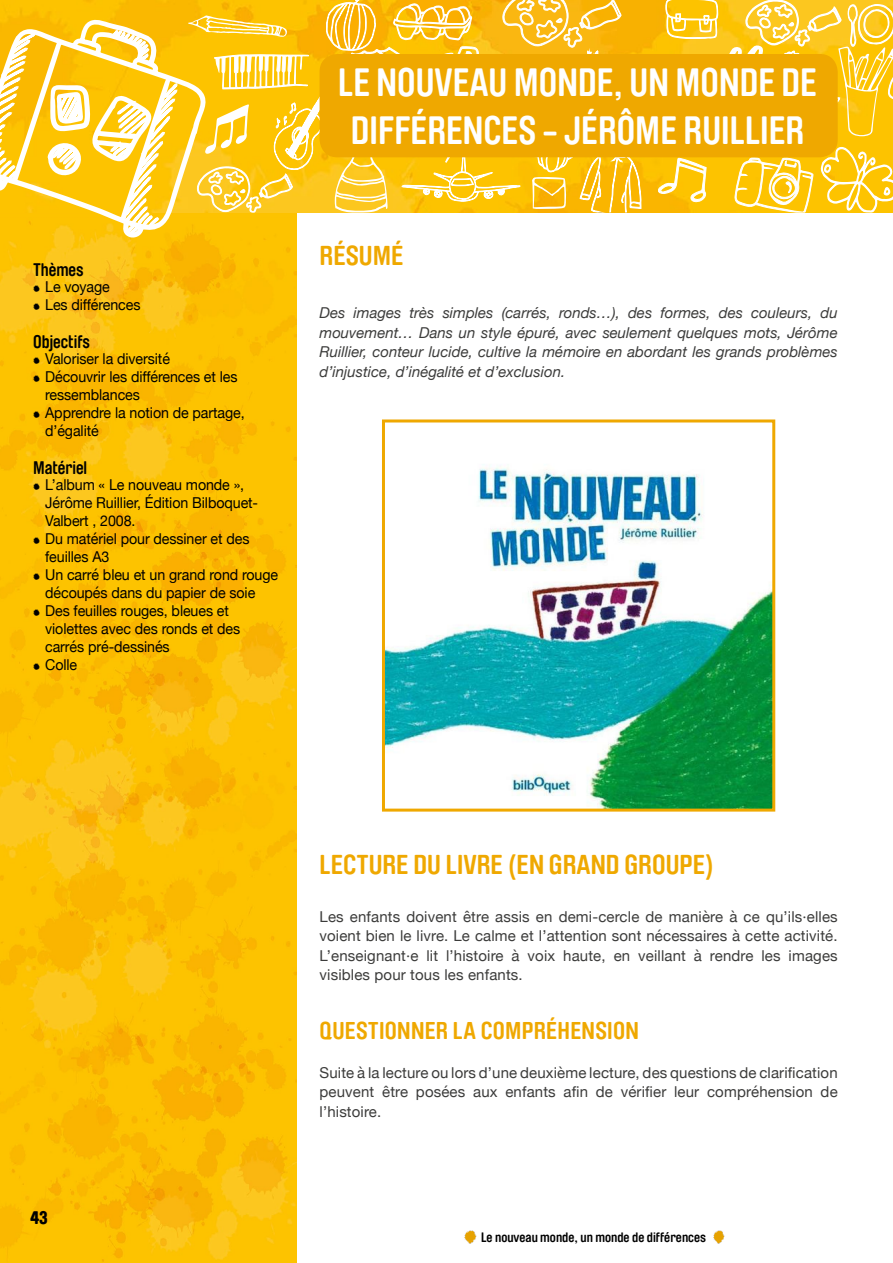
<style>
.page{position:relative;width:893px;height:1263px;background:#fff}
.page>*{position:absolute;margin:0;border:0;box-sizing:border-box;transform-origin:0 0}
.t1{font:700 39px/48px "Brauer Neue";color:#fff;text-align:center;scale:.94 1}
.t2{font:700 27px "Brauer Neue";color:#efa800}
.t3{font:700 24px "Brauer Neue";letter-spacing:.01em;color:#efa800}
.t4{font:700 18px "Brauer Neue";letter-spacing:-.005em;color:#000;scale:.95 1}
.t5{font:900 18px "Brauer Neue";color:#000}
.t6{font:15px/18px "Helvetica Neue";letter-spacing:-.005em;color:#000;scale:.95 1}
.t7{font:15px/19.5px "Helvetica Neue";letter-spacing:.01em;color:#3c3c3b;text-align:justify}
.t8{font:italic 15px/19.5px "Helvetica Neue";color:#3c3c3b;text-align:justify}
.t9{font:700 13.5px "Brauer Neue";color:#000}
.s1{font-family:"WC Rhesus A Bta";font-size:12px}
</style>
<div class="page">
<svg style="left:465px;top:1231px;width:11px;height:13px"></svg>
<svg style="left:713px;top:1231px;width:12px;height:13px"></svg>
<img style="left:0;top:240px;width:297px;height:1023px">
<svg style="left:0;top:0;width:893px;height:240px"></svg>
<svg style="left:0;top:6px;width:207px;height:234px"></svg>
<div style="left:320px;top:54px;width:518px;height:103px;background:#efa800;border-radius:18px"></div>
<img style="left:386px;top:464px;width:385px;height:344px">
<div style="left:382px;top:419px;width:393px;height:393px;border:3px solid #efa800"></div>
<p class="t4" style="left:33px;top:259px;width:55px">Thèmes</p>
<p class="t6" style="left:33px;top:279px;width:115px"><span class="s1">â</span> Le voyage<br><span class="s1">â</span> Les différences</p>
<p class="t4" style="left:33px;top:331px;width:61px">Objectifs</p>
<p class="t6" style="left:33px;top:351px;width:146px"><span class="s1">â</span> Valoriser la diversité</p>
<p class="t6" style="left:33px;top:369px;width:217px"><span class="s1">â</span> Découvrir les différences et les</p>
<p class="t6" style="left:45px;top:387px;width:101px">ressemblances</p>
<p class="t6" style="left:33px;top:405px;width:224px"><span class="s1">â</span> Apprendre la notion de partage,</p>
<p class="t6" style="left:45px;top:423px;width:58px">d’égalité</p>
<p class="t4" style="left:33px;top:457px;width:58px">Matériel</p>
<p class="t6" style="left:33px;top:477px;width:224px"><span class="s1">â</span> L’album « Le nouveau monde »,</p>
<p class="t6" style="left:45px;top:495px;width:226px">Jérôme Ruillier, Édition Bilboquet-</p>
<p class="t6" style="left:45px;top:513px;width:97px">Valbert , 2008.</p>
<p class="t6" style="left:33px;top:531px;width:229px"><span class="s1">â</span> Du matériel pour dessiner et des</p>
<p class="t6" style="left:45px;top:549px;width:69px">feuilles A3</p>
<p class="t6" style="left:33px;top:567px;width:259px"><span class="s1">â</span> Un carré bleu et un grand rond rouge</p>
<p class="t6" style="left:45px;top:585px;width:223px">découpés dans du papier de soie</p>
<p class="t6" style="left:33px;top:603px;width:208px"><span class="s1">â</span> Des feuilles rouges, bleues et</p>
<p class="t6" style="left:45px;top:621px;width:207px">violettes avec des ronds et des</p>
<p class="t6" style="left:45px;top:639px;width:133px">carrés pré-dessinés</p>
<p class="t6" style="left:33px;top:657px;width:48px"><span class="s1">â</span> Colle</p>
<h1 class="t1" style="left:338px;top:59px;width:511px">LE NOUVEAU MONDE, UN MONDE DE<br>DIFFÉRENCES - JÉRÔME RUILLIER</h1>
<h2 class="t2" style="left:320px;top:240px;width:86px">RÉSUMÉ</h2>
<p class="t8" style="left:320px;top:304px;width:520px">Des images très simples (carrés, ronds…), des formes, des couleurs, du mouvement… Dans un style épuré, avec seulement quelques mots, Jérôme Ruillier, conteur lucide, cultive la mémoire en abordant les grands problèmes d’injustice, d’inégalité et d’exclusion.</p>
<p class="t5" style="left:30px;top:1207px;width:19px">43</p>
<h2 class="t2" style="left:320px;top:849px;width:396px">LECTURE DU LIVRE (EN GRAND GROUPE)</h2>
<p class="t7" style="left:320px;top:907px;width:520px">Les enfants doivent être assis en demi-cercle de manière à ce qu’ils·elles voient bien le livre. Le calme et l’attention sont nécessaires à cette activité.<br>L’enseignant∙e lit l’histoire à voix haute, en veillant à rendre les images visibles pour tous les enfants.</p>
<h3 class="t3" style="left:320px;top:1016px;width:321px">QUESTIONNER LA COMPRÉHENSION</h3>
<p class="t7" style="left:320px;top:1063px;width:520px">Suite à la lecture ou lors d’une deuxième lecture, des questions de clarification peuvent être posées aux enfants afin de vérifier leur compréhension de l’histoire.</p>
<p class="t9" style="left:481px;top:1230px;width:227px">Le nouveau monde, un monde de différences</p>
</div>
